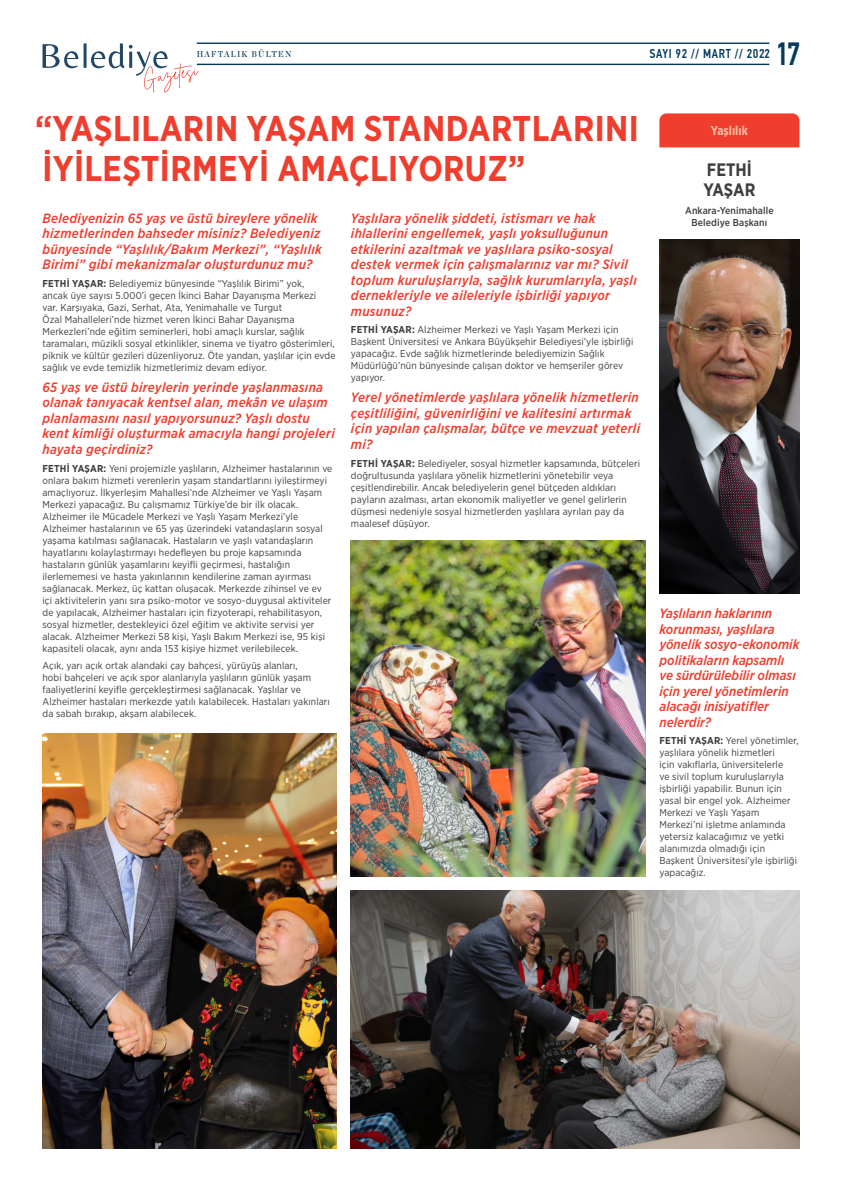
<style>
.page{position:relative;width:842px;height:1191px;background:#fff}
.page>*{position:absolute;margin:0;border:0;box-sizing:border-box;transform-origin:0 0}
.t1{font:700 35.7px/40px "Gotham Narrow";letter-spacing:.01em;color:#ef3e2e;scale:.95 1}
.t2{font:500 32.1px "PF Din Text Cond Pro";color:#043b5b;scale:.93 1}
.t3{font:700 18px/20px "Gotham Narrow";color:#3e3e3f;scale:.95 1}
.t4{font:italic 500 13.5px/15.5px "Gotham Narrow";letter-spacing:.02em;color:#ef3e2e}
.t5{font:italic 500 13.5px/15.5px "Gotham Narrow";color:#ef3e2e}
.t6{font:500 12.8px "PF Din Text Cond Pro";letter-spacing:.05em;color:#043b5b;scale:.93 1}
.t7{font:700 12.8px "Gotham Narrow";color:#fabda6;scale:.93 1}
.t8{font:10px/12px "Gotham Narrow";letter-spacing:.01em;color:#3e3e3f}
.t9{font:500 10px/12px "Gotham Narrow";letter-spacing:.01em;color:#3e3e3f;text-align:center}
.t10{font:8.6px "Chronicle Display Semi";letter-spacing:.15em;color:#043b5b;scale:.93 1}
.s1{font-weight:700}
</style>
<div class="page">
<hr style="left:197px;top:64px;width:572px;height:1px;background:#043b5b">
<hr style="left:197px;top:43px;width:572px;height:1px;background:#043b5b">
<svg style="left:43px;top:43px;width:156px;height:49px"></svg>
<div style="left:659px;top:113px;width:140px;height:34px;background:#ef3e2e"></div>
<img style="left:659px;top:240px;width:140px;height:354px">
<img style="left:43px;top:733px;width:294px;height:415px">
<img style="left:351px;top:890px;width:448px;height:258px">
<img style="left:351px;top:541px;width:294px;height:335px">
<p class="t10" style="left:197px;top:49px;width:103px">HAFTALIK BÜLTEN</p>
<p class="t6" style="left:649px;top:46px;width:131px">SAYI 92 // MART // 2022</p>
<h2 class="t2" style="left:775px;top:38px;width:30px">17</h2>
<h1 class="t1" style="left:35px;top:108px;width:637px">“YAŞLILARIN YAŞAM STANDARTLARINI<br>İYİLEŞTİRMEYİ AMAÇLIYORUZ”</h1>
<h3 class="t4" style="left:43px;top:210px;width:281px">Belediyenizin 65 yaş ve üstü bireylere yönelik hizmetlerinden bahseder misiniz? Belediyeniz bünyesinde “Yaşlılık/Bakım Merkezi”, “Yaşlılık Birimi” gibi mekanizmalar oluşturdunuz mu?</h3>
<p class="t8" style="left:43px;top:277px;width:295px"><span class="s1">FETHİ YAŞAR:</span> Belediyemiz bünyesinde “Yaşlılık Birimi” yok,<br>ancak üye sayısı 5.000’i geçen İkinci Bahar Dayanışma Merkezi<br>var. Karşıyaka, Gazi, Serhat, Ata, Yenimahalle ve Turgut<br>Özal Mahalleleri’nde hizmet veren İkinci Bahar Dayanışma Merkezleri’nde eğitim seminerleri, hobi amaçlı kurslar, sağlık taramaları, müzikli sosyal etkinlikler, sinema ve tiyatro gösterimleri, piknik ve kültür gezileri düzenliyoruz. Öte yandan, yaşlılar için evde sağlık ve evde temizlik hizmetlerimiz devam ediyor.</p>
<h3 class="t4" style="left:43px;top:380px;width:294px">65 yaş ve üstü bireylerin yerinde yaşlanmasına olanak tanıyacak kentsel alan, mekân ve ulaşım planlamasını nasıl yapıyorsunuz? Yaşlı dostu kent kimliği oluşturmak amacıyla hangi projeleri hayata geçirdiniz?</h3>
<p class="t8" style="left:43px;top:462px;width:291px"><span class="s1">FETHİ YAŞAR:</span> Yeni projemizle yaşlıların, Alzheimer hastalarının ve onlara bakım hizmeti verenlerin yaşam standartlarını iyileştirmeyi amaçlıyoruz. İlkyerleşim Mahallesi’nde Alzheimer ve Yaşlı Yaşam Merkezi yapacağız. Bu çalışmamız Türkiye’de bir ilk olacak.<br>Alzheimer ile Mücadele Merkezi ve Yaşlı Yaşam Merkezi’yle Alzheimer hastalarının ve 65 yaş üzerindeki vatandaşların sosyal yaşama katılması sağlanacak. Hastaların ve yaşlı vatandaşların hayatlarını kolaylaştırmayı hedefleyen bu proje kapsamında hastaların günlük yaşamlarını keyifli geçirmesi, hastalığın ilerlememesi ve hasta yakınlarının kendilerine zaman ayırması sağlanacak. Merkez, üç kattan oluşacak. Merkezde zihinsel ve ev içi aktivitelerin yanı sıra psiko-motor ve sosyo-duygusal aktiviteler de yapılacak, Alzheimer hastaları için fizyoterapi, rehabilitasyon, sosyal hizmetler, destekleyici özel eğitim ve aktivite servisi yer alacak. Alzheimer Merkezi 58 kişi, Yaşlı Bakım Merkezi ise, 95 kişi kapasiteli olacak, aynı anda 153 kişiye hizmet verilebilecek.</p>
<p class="t8" style="left:43px;top:660px;width:289px">Açık, yarı açık ortak alandaki çay bahçesi, yürüyüş alanları,<br>hobi bahçeleri ve açık spor alanlarıyla yaşlıların günlük yaşam faaliyetlerini keyifle gerçekleştirmesi sağlanacak. Yaşlılar ve Alzheimer hastaları merkezde yatılı kalabilecek. Hastaları yakınları da sabah bırakıp, akşam alabilecek.</p>
<p class="t4" style="left:351px;top:210px;width:287px">Yaşlılara yönelik şiddeti, istismarı ve hak ihlallerini engellemek, yaşlı yoksulluğunun etkilerini azaltmak ve yaşlılara psiko-sosyal destek vermek için çalışmalarınız var mı? Sivil toplum kuruluşlarıyla, sağlık kurumlarıyla, yaşlı dernekleriyle ve aileleriyle işbirliği yapıyor musunuz?</p>
<p class="t8" style="left:351px;top:324px;width:284px"><span class="s1">FETHİ YAŞAR:</span> Alzheimer Merkezi ve Yaşlı Yaşam Merkezi için Başkent Üniversitesi ve Ankara Büyükşehir Belediyesi’yle işbirliği yapacağız. Evde sağlık hizmetlerinde belediyemizin Sağlık Müdürlüğü’nün bünyesinde çalışan doktor ve hemşeriler görev yapıyor.</p>
<h3 class="t4" style="left:351px;top:390px;width:291px">Yerel yönetimlerde yaşlılara yönelik hizmetlerin çeşitliliğini, güvenirliğini ve kalitesini artırmak için yapılan çalışmalar, bütçe ve mevzuat yeterli mi?</h3>
<p class="t8" style="left:351px;top:457px;width:291px"><span class="s1">FETHİ YAŞAR:</span> Belediyeler, sosyal hizmetler kapsamında, bütçeleri doğrultusunda yaşlılara yönelik hizmetlerini yönetebilir veya çeşitlendirebilir. Ancak belediyelerin genel bütçeden aldıkları payların azalması, artan ekonomik maliyetler ve genel gelirlerin düşmesi nedeniyle sosyal hizmetlerden yaşlılara ayrılan pay da maalesef düşüyor.</p>
<p class="t7" style="left:711px;top:124px;width:41px">Yaşlılık</p>
<h3 class="t3" style="left:703px;top:160px;width:56px">FETHİ<br>YAŞAR</h3>
<p class="t9" style="left:685px;top:204px;width:90px">Ankara-Yenimahalle<br>Belediye Başkanı</p>
<h3 class="t5" style="left:659px;top:606px;width:141px">Yaşlıların haklarının korunması, yaşlılara yönelik sosyo-ekonomik politikaların kapsamlı ve sürdürülebilir olması için yerel yönetimlerin alacağı inisiyatifler nelerdir?</h3>
<p class="t8" style="left:659px;top:735px;width:141px"><span class="s1">FETHİ YAŞAR:</span> Yerel yönetimler, yaşlılara yönelik hizmetleri<br>için vakıflarla, üniversitelerle<br>ve sivil toplum kuruluşlarıyla işbirliği yapabilir. Bunun için yasal bir engel yok. Alzheimer<br>Merkezi ve Yaşlı Yaşam<br>Merkezi’ni işletme anlamında yetersiz kalacağımız ve yetki alanımızda olmadığı için<br>Başkent Üniversitesi’yle işbirliği yapacağız.</p>
</div>
